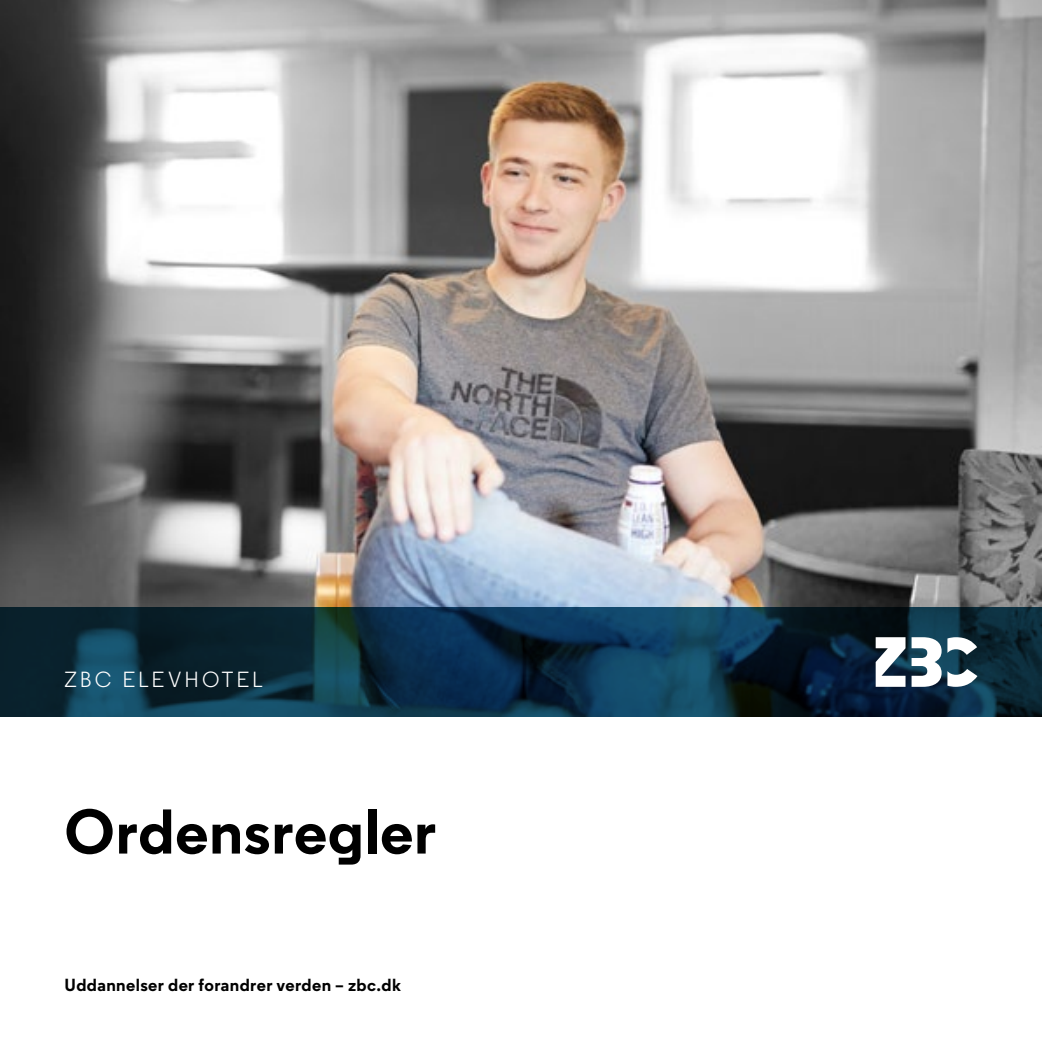
<style>
.page{position:relative;width:1042px;height:1042px;background:#fff}
.page>*{position:absolute;margin:0;border:0;box-sizing:border-box;transform-origin:0 0}
.Rubrik_forside_lille_H1{font:700 63px "Regular PRO";letter-spacing:.01em;color:#000}
.t1{font:21.88px "Regular PRO";letter-spacing:.14em;color:#fff}
.t2{font:700 17.5px "Regular PRO";letter-spacing:.02em;color:#000}
</style>
<div class="page">
<img style="left:0;top:0;width:1042px;height:607px">
<svg style="left:0;top:607px;width:1042px;height:109px;background:#0b2d41"></svg>
<svg style="left:947px;top:637px;width:30px;height:18px"></svg>
<svg style="left:947px;top:669px;width:30px;height:18px"></svg>
<svg style="left:875px;top:637px;width:30px;height:50px"></svg>
<svg style="left:911px;top:637px;width:30px;height:50px"></svg>
<p class="t1" style="left:64px;top:666px;width:200px">ZBC ELEVHOTEL</p>
<h1 class="Rubrik_forside_lille_H1" style="left:64px;top:790px;width:373px">Ordensregler</h1>
<p class="t2" style="left:64px;top:973px;width:338px">Uddannelser der forandrer verden – zbc.dk</p>
</div>
